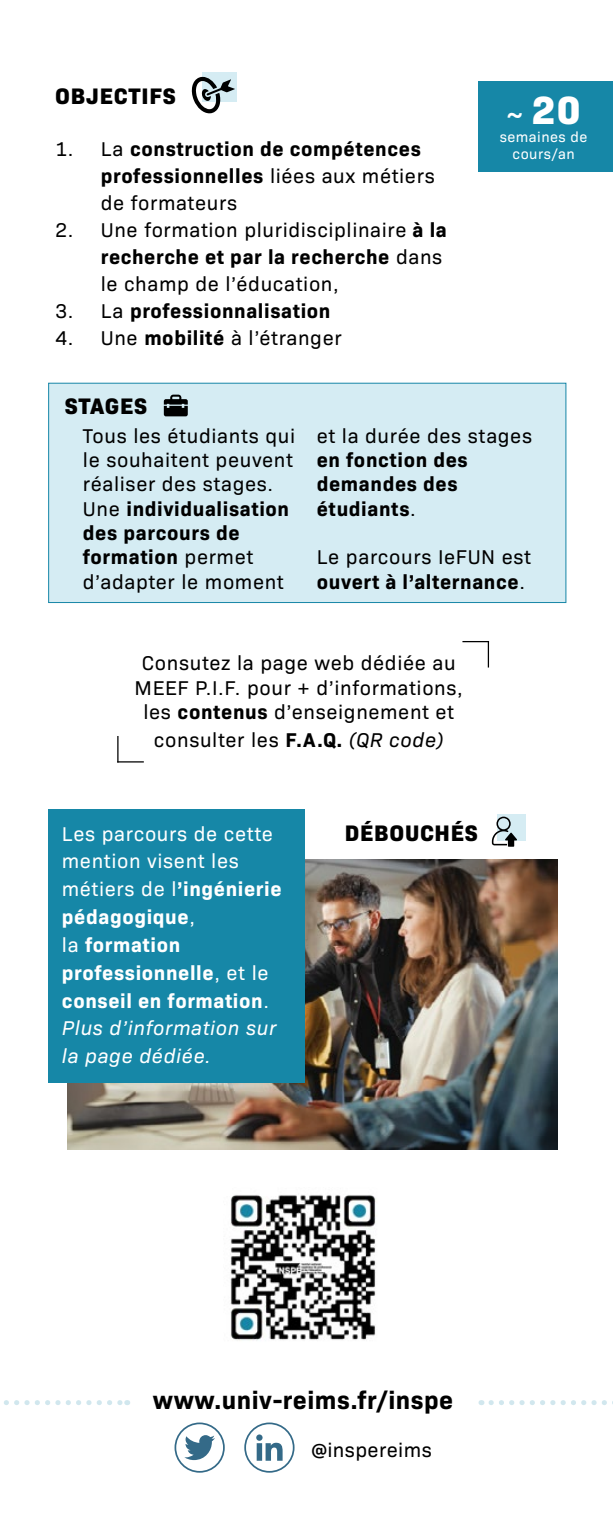
<style>
.page{position:relative;width:613px;height:1531px;background:#fff}
.page>*{position:absolute;margin:0;border:0;box-sizing:border-box;transform-origin:0 0}
.t1{font:800 40.05px "Bio Sans";color:#fff}
.t2{font:700 25.43px "Bio Sans";letter-spacing:.02em;color:#000}
.t3{font:800 22.72px "Bio Sans";letter-spacing:.03em;color:#000}
.t4{font:20.25px/24.3px "Bio Sans";letter-spacing:.03em;color:#000}
.t5{font:700 20.25px/27.9px "Bio Sans";letter-spacing:.03em;color:#fff}
.t6{font:700 20.25px/27px "Bio Sans";letter-spacing:.03em;color:#000}
.t7{font:14.62px/17.6px "Bio Sans";letter-spacing:.03em;color:#fff;text-align:center}
.s1{font-weight:400}
.s2{font-weight:700}
.s3{font-weight:600;font-size:27.9px}
.s4{font-style:italic}
.s5{font-weight:400;font-style:italic}
</style>
<div class="page">
<div style="left:497px;top:815px;width:28px;height:26px;background:#d5ecf3"></div>
<div style="left:477px;top:81px;width:135px;height:90px;background:#1687a7"></div>
<img style="left:230px;top:1195px;width:146px;height:146px">
<img style="left:67px;top:860px;width:490px;height:289px">
<div style="left:48px;top:383px;width:518px;height:220px;background:#d5ecf3;border:1px solid #1987a8"></div>
<svg style="left:491px;top:816px;width:26px;height:31px"></svg>
<svg style="left:4px;top:1400px;width:124px;height:5px"></svg>
<svg style="left:490px;top:1400px;width:123px;height:5px"></svg>
<div style="left:244px;top:1422px;width:50px;height:50px;border:2px solid #346a88;border-radius:50%"></div>
<div style="left:256px;top:1443px;width:6px;height:17px;background:#346a88"></div>
<div style="left:256px;top:1434px;width:6px;height:7px;background:#346a88;border-radius:50%"></div>
<svg style="left:265px;top:1442px;width:17px;height:18px"></svg>
<div style="left:174px;top:1422px;width:51px;height:50px;border:2px solid #346a88;border-radius:50%"></div>
<svg style="left:184px;top:1435px;width:31px;height:25px"></svg>
<div style="left:48px;top:809px;width:257px;height:274px;background:#1687a7"></div>
<div style="left:202px;top:72px;width:34px;height:30px;background:#d5ecf3"></div>
<svg style="left:191px;top:77px;width:44px;height:36px"></svg>
<svg style="left:164px;top:395px;width:24px;height:21px"></svg>
<svg style="left:117px;top:736px;width:27px;height:26px"></svg>
<svg style="left:462px;top:641px;width:26px;height:26px"></svg>
<p class="t3" style="left:55px;top:79px;width:122px">OBJECTIFS</p>
<p class="t6" style="left:101px;top:133px;width:335px;text-indent:-46px"><span class="s1">1. La</span> construction de compétences professionnelles <span class="s1">liées aux métiers de formateurs</span></p>
<p class="t4" style="left:101px;top:215px;width:347px;line-height:27px;text-indent:-46px">2. Une formation pluridisciplinaire <span class="s2">à la recherche et par la recherche</span> dans le champ de l’éducation,</p>
<p class="t6" style="left:55px;top:295px;width:277px"><span class="s1">3. La</span> professionnalisation</p>
<p class="t4" style="left:55px;top:324px;width:288px">4. Une <span class="s2">mobilité</span> à l’étranger</p>
<h1 class="t1" style="left:506px;top:79px;width:76px"><span class="s3">~</span> 20</h1>
<p class="t7" style="left:499px;top:127px;width:89px">semaines de cours/an</p>
<p class="t3" style="left:65px;top:389px;width:84px">STAGES</p>
<p class="t4" style="left:83px;top:422px;width:214px">Tous les étudiants qui le souhaitent peuvent réaliser des stages.<br>Une <span class="s2">individualisation des parcours de formation</span> permet d’adapter le moment</p>
<p class="t4" style="left:316px;top:422px;width:217px">et la durée des stages</p>
<p class="t6" style="left:316px;top:446px;width:152px;line-height:24.3px">en fonction des demandes des étudiants<span class="s1">.</span></p>
<p class="t4" style="left:316px;top:544px;width:216px">Le parcours IeFUN est <span class="s2">ouvert à l’alternance</span>.</p>
<p class="t4" style="left:134px;top:649px;width:329px;text-align:center">Consutez la page web dédiée au<br>MEEF P.I.F. pour + d’informations, les <span class="s2">contenus</span> d’enseignement et</p>
<p class="t4" style="left:154px;top:726px;width:291px">consulter les <span class="s2">F.A.Q.</span> <span class="s4">(QR code)</span></p>
<p class="t5" style="left:62px;top:818px;width:221px"><span class="s1">Les parcours de cette mention visent les métiers de l</span>’ingénierie pédagogique<span class="s1">,<br>la</span> formation professionnelle<span class="s1">, et le </span>conseil en formation<span class="s1">.<br></span><span class="s5">Plus d’information sur la page dédiée.</span></p>
<p class="t3" style="left:344px;top:815px;width:135px">DÉBOUCHÉS</p>
<p class="t2" style="left:153px;top:1380px;width:302px">www.univ-reims.fr/inspe</p>
<p class="t4" style="left:311px;top:1436px;width:122px">@inspereims</p>
</div>
